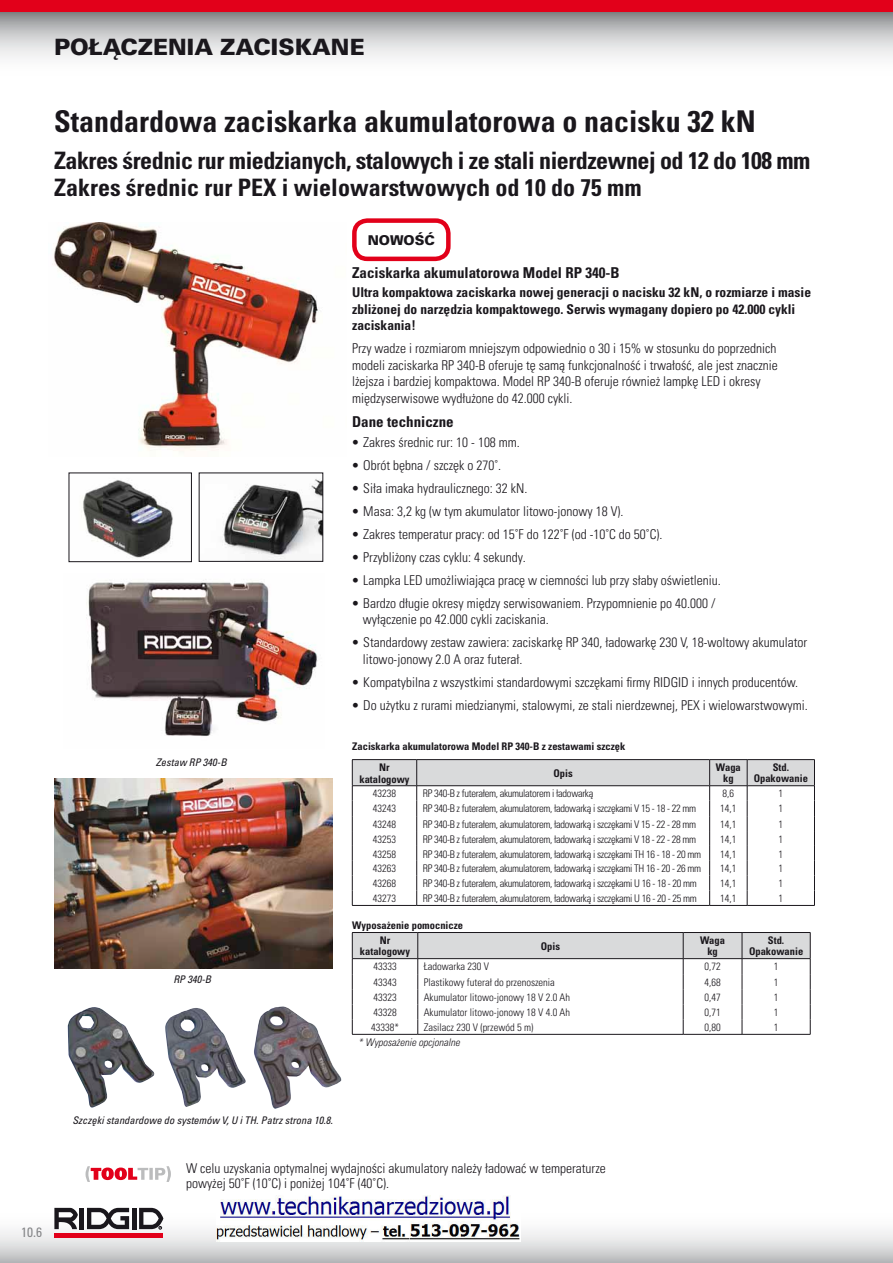
<style>
.page{position:relative;width:893px;height:1263px;background:#fff}
.page>*{position:absolute;margin:0;border:0;box-sizing:border-box;transform-origin:0 0}
.t1{font:30px "Univers LTCYR 67 Bold Cond";color:#1a171c}
.t2{font:24px/27px "Univers LTCYR 67 Bold Cond";letter-spacing:-.02em;color:#1a171c}
.t3{font:900 22.5px "Univers LTCYR 75";color:#1a171c}
.t4{font:15px "Univers LTCYR 67 Bold Cond";color:#1a171c}
.t5{font:13.5px/16.5px "Univers LTCYR 47 Light Cond";color:#1a171c}
.t6{font:13.5px/16.5px "Univers LTCYR 67 Bold Cond";color:#1a171c}
.t7{font:900 13.5px "Univers LTCYR 75";color:#1a171c}
.t8{font:condensed 13.5px "Univers LTCYR 57";color:#868789}
.t9{font:10.5px "Univers LTCYR 47 Light Cond";letter-spacing:-.03em;color:#1a171c}
.t10{font:10.5px/11.2px "Univers LTCYR 67 Bold Cond";color:#1a171c;text-align:center}
.t11{font:10.5px "Univers LTCYR 47 Light Cond";color:#1a171c}
.t12{font:10.5px "Univers LTCYR 57 Condensed Obl";color:#1a171c}
.t13{font:10.5px "Univers LTCYR 47 Light Cond Obl";color:#1a171c}
</style>
<div class="page">
<svg style="left:0;top:1207px;width:893px;height:56px"></svg>
<svg style="left:0;top:12px;width:893px;height:46px;background:#c6c7c8"></svg>
<div style="left:0;top:0;width:893px;height:12px;background:#e2001a"></div>
<hr style="left:54px;top:1233px;width:109px;height:4px;background:#e2001a">
<hr style="left:80px;top:1208px;width:4px;height:21px;background:#1a171c">
<hr style="left:132px;top:1208px;width:4px;height:21px;background:#1a171c">
<svg style="left:54px;top:1208px;width:24px;height:21px"></svg>
<svg style="left:87px;top:1208px;width:42px;height:21px"></svg>
<svg style="left:139px;top:1208px;width:24px;height:21px"></svg>
<img style="left:54px;top:222px;width:264px;height:230px">
<img style="left:54px;top:779px;width:278px;height:189px">
<svg style="left:86px;top:1166px;width:85px;height:16px"></svg>
<img style="left:165px;top:1008px;width:81px;height:99px">
<img style="left:254px;top:1006px;width:87px;height:103px">
<img style="left:68px;top:1007px;width:86px;height:101px">
<img style="left:88px;top:579px;width:230px;height:157px">
<img style="left:222px;top:479px;width:99px;height:81px">
<div style="left:199px;top:472px;width:124px;height:90px;border:1px solid #1a171c"></div>
<img style="left:81px;top:480px;width:92px;height:79px">
<div style="left:69px;top:472px;width:123px;height:90px;border:1px solid #1a171c"></div>
<div style="left:352px;top:218px;width:99px;height:43px;border:4px solid #e2001a;border-radius:13px"></div>
<hr style="left:352px;top:759px;width:65px;height:1px;background:#1a171c">
<hr style="left:417px;top:759px;width:293px;height:1px;background:#1a171c">
<hr style="left:710px;top:759px;width:37px;height:1px;background:#1a171c">
<hr style="left:747px;top:759px;width:68px;height:1px;background:#1a171c">
<hr style="left:352px;top:905px;width:65px;height:1px;background:#1a171c">
<hr style="left:417px;top:905px;width:293px;height:1px;background:#1a171c">
<hr style="left:710px;top:905px;width:37px;height:1px;background:#1a171c">
<svg style="left:352px;top:760px;width:463px;height:145px"></svg>
<hr style="left:747px;top:905px;width:68px;height:1px;background:#1a171c">
<svg style="left:352px;top:932px;width:459px;height:102px"></svg>
<hr style="left:352px;top:1034px;width:66px;height:1px;background:#1a171c">
<hr style="left:418px;top:1034px;width:265px;height:1px;background:#1a171c">
<hr style="left:683px;top:1034px;width:59px;height:1px;background:#1a171c">
<hr style="left:742px;top:1034px;width:68px;height:1px;background:#1a171c">
<img style="left:216px;top:1196px;width:304px;height:45px">
<p class="t3" style="left:54px;top:31px;width:312px">POŁĄCZENIA ZACISKANE</p>
<p class="t1" style="left:54px;top:103px;width:703px">Standardowa zaciskarka akumulatorowa o nacisku 32 kN</p>
<p class="t2" style="left:54px;top:146px;width:758px">Zakres średnic rur miedzianych, stalowych i ze stali nierdzewnej od 12 do 108 mm<br>Zakres średnic rur PEX i wielowarstwowych od 10 do 75 mm</p>
<p class="t7" style="left:368px;top:230px;width:69px">NOWOŚĆ</p>
<p class="t12" style="left:156px;top:756px;width:73px">Zestaw RP 340-B</p>
<p class="t12" style="left:173px;top:973px;width:39px">RP 340-B</p>
<p class="t4" style="left:352px;top:263px;width:269px">Zaciskarka akumulatorowa Model RP 340-B</p>
<p class="t6" style="left:352px;top:284px;width:460px">Ultra kompaktowa zaciskarka nowej generacji o nacisku 32 kN, o rozmiarze i masie zbliżonej do narzędzia kompaktowego. Serwis wymagany dopiero po 42.000 cykli zaciskania!</p>
<p class="t5" style="left:352px;top:339px;width:427px">Przy wadze i rozmiarom mniejszym odpowiednio o 30 i 15% w stosunku do poprzednich modeli zaciskarka RP 340-B oferuje tę samą funkcjonalność i trwałość, ale jest znacznie lżejsza i bardziej kompaktowa. Model RP 340-B oferuje również lampkę LED i okresy międzyserwisowe wydłużone do 42.000 cykli.</p>
<p class="t4" style="left:352px;top:413px;width:103px">Dane techniczne</p>
<p class="t5" style="left:352px;top:433px;width:169px">• Zakres średnic rur: 10 - 108 mm.</p>
<p class="t5" style="left:352px;top:456px;width:151px">• Obrót bębna / szczęk o 270˚.</p>
<p class="t5" style="left:352px;top:479px;width:177px">• Siła imaka hydraulicznego: 32 kN.</p>
<p class="t5" style="left:352px;top:502px;width:273px">• Masa: 3,2 kg (w tym akumulator litowo-jonowy 18 V).</p>
<p class="t5" style="left:352px;top:525px;width:312px">• Zakres temperatur pracy: od 15˚F do 122˚F (od -10˚C do 50˚C).</p>
<p class="t5" style="left:352px;top:548px;width:175px">• Przybliżony czas cyklu: 4 sekundy.</p>
<p class="t5" style="left:352px;top:571px;width:370px">• Lampka LED umożliwiająca pracę w ciemności lub przy słaby oświetleniu.</p>
<p class="t5" style="left:363px;top:594px;width:354px;text-indent:-11px">• Bardzo długie okresy między serwisowaniem. Przypomnienie po 40.000 / wyłączenie po 42.000 cykli zaciskania.</p>
<p class="t5" style="left:363px;top:633px;width:446px;text-indent:-11px">• Standardowy zestaw zawiera: zaciskarkę RP 340, ładowarkę 230 V, 18-woltowy akumulator litowo-jonowy 2.0 A oraz futerał.</p>
<p class="t5" style="left:352px;top:673px;width:448px">• Kompatybilna z wszystkimi standardowymi szczękami firmy RIDGID i innych producentów.</p>
<p class="t5" style="left:352px;top:696px;width:457px">• Do użytku z rurami miedzianymi, stalowymi, ze stali nierdzewnej, PEX i wielowarstwowymi.</p>
<p class="t10" style="left:379px;top:736px;width:248px;line-height:20.9px;text-align:left;text-indent:-27px">Zaciskarka akumulatorowa Model RP 340-B z zestawami szczęk<br>Nr</p>
<p class="t10" style="left:359px;top:773px;width:52px">katalogowy</p>
<p class="t10" style="left:554px;top:767px;width:21px">Opis</p>
<p class="t10" style="left:716px;top:762px;width:26px">Waga kg</p>
<p class="t10" style="left:754px;top:762px;width:56px">Std.<br>Opakowanie</p>
<p class="t9" style="left:373px;top:786px;width:25px">43238</p>
<p class="t9" style="left:423px;top:786px;width:172px">RP 340-B z futerałem, akumulatorem i ładowarką</p>
<p class="t9" style="left:723px;top:786px;width:13px">8,6</p>
<p class="t9" style="left:778px;top:786px;width:6px">1</p>
<p class="t9" style="left:373px;top:801px;width:25px">43243</p>
<p class="t9" style="left:423px;top:801px;width:275px">RP 340-B z futerałem, akumulatorem, ładowarką i szczękami V 15 - 18 - 22 mm</p>
<p class="t9" style="left:720px;top:801px;width:18px">14,1</p>
<p class="t9" style="left:778px;top:801px;width:6px">1</p>
<p class="t9" style="left:373px;top:817px;width:25px">43248</p>
<p class="t9" style="left:423px;top:817px;width:275px">RP 340-B z futerałem, akumulatorem, ładowarką i szczękami V 15 - 22 - 28 mm</p>
<p class="t9" style="left:720px;top:817px;width:18px">14,1</p>
<p class="t9" style="left:778px;top:817px;width:6px">1</p>
<p class="t9" style="left:373px;top:832px;width:25px">43253</p>
<p class="t9" style="left:423px;top:832px;width:275px">RP 340-B z futerałem, akumulatorem, ładowarką i szczękami V 18 - 22 - 28 mm</p>
<p class="t9" style="left:720px;top:832px;width:18px">14,1</p>
<p class="t9" style="left:778px;top:832px;width:6px">1</p>
<p class="t9" style="left:373px;top:847px;width:25px">43258</p>
<p class="t9" style="left:423px;top:847px;width:280px">RP 340-B z futerałem, akumulatorem, ładowarką i szczękami TH 16 - 18 - 20 mm</p>
<p class="t9" style="left:720px;top:847px;width:18px">14,1</p>
<p class="t9" style="left:778px;top:847px;width:6px">1</p>
<p class="t9" style="left:373px;top:861px;width:25px">43263</p>
<p class="t9" style="left:423px;top:861px;width:280px">RP 340-B z futerałem, akumulatorem, ładowarką i szczękami TH 16 - 20 - 26 mm</p>
<p class="t9" style="left:720px;top:861px;width:18px">14,1</p>
<p class="t9" style="left:778px;top:861px;width:6px">1</p>
<p class="t9" style="left:373px;top:876px;width:25px">43268</p>
<p class="t9" style="left:423px;top:876px;width:276px">RP 340-B z futerałem, akumulatorem, ładowarką i szczękami U 16 - 18 - 20 mm</p>
<p class="t9" style="left:720px;top:876px;width:18px">14,1</p>
<p class="t9" style="left:778px;top:876px;width:6px">1</p>
<p class="t9" style="left:373px;top:891px;width:25px">43273</p>
<p class="t9" style="left:423px;top:891px;width:276px">RP 340-B z futerałem, akumulatorem, ładowarką i szczękami U 16 - 20 - 25 mm</p>
<p class="t9" style="left:720px;top:891px;width:18px">14,1</p>
<p class="t9" style="left:778px;top:891px;width:6px">1</p>
<p class="t10" style="left:380px;top:918px;width:85px;line-height:14.9px;text-align:left;text-indent:-27px">Wyposażenie pomocnicze<br>Nr</p>
<p class="t10" style="left:360px;top:946px;width:52px">katalogowy</p>
<p class="t10" style="left:541px;top:940px;width:21px">Opis</p>
<p class="t10" style="left:700px;top:934px;width:26px">Waga kg</p>
<p class="t10" style="left:749px;top:934px;width:56px">Std.<br>Opakowanie</p>
<p class="t9" style="left:373px;top:959px;width:25px">43333</p>
<p class="t11" style="left:424px;top:959px;width:67px">Ładowarka 230 V</p>
<p class="t9" style="left:704px;top:959px;width:18px">0,72</p>
<p class="t9" style="left:774px;top:959px;width:6px">1</p>
<p class="t9" style="left:373px;top:975px;width:25px">43343</p>
<p class="t11" style="left:424px;top:975px;width:133px">Plastikowy futerał do przenoszenia</p>
<p class="t9" style="left:704px;top:975px;width:18px">4,68</p>
<p class="t9" style="left:774px;top:975px;width:6px">1</p>
<p class="t9" style="left:373px;top:990px;width:25px">43323</p>
<p class="t11" style="left:424px;top:990px;width:148px">Akumulator litowo-jonowy 18 V 2.0 Ah</p>
<p class="t9" style="left:704px;top:990px;width:18px">0,47</p>
<p class="t9" style="left:774px;top:990px;width:6px">1</p>
<p class="t9" style="left:373px;top:1005px;width:25px">43328</p>
<p class="t11" style="left:424px;top:1005px;width:148px">Akumulator litowo-jonowy 18 V 4.0 Ah</p>
<p class="t9" style="left:704px;top:1005px;width:18px">0,71</p>
<p class="t9" style="left:774px;top:1005px;width:6px">1</p>
<p class="t9" style="left:371px;top:1020px;width:29px">43338*</p>
<p class="t11" style="left:424px;top:1020px;width:111px">Zasilacz 230 V (przewód 5 m)</p>
<p class="t9" style="left:704px;top:1020px;width:18px">0,80</p>
<p class="t9" style="left:774px;top:1020px;width:6px">1</p>
<p class="t13" style="left:358px;top:1035px;width:103px">* Wyposażenie opcjonalne</p>
<p class="t8" style="left:21px;top:1224px;width:22px">10.6</p>
<p class="t12" style="left:72px;top:1114px;width:262px">Szczęki standardowe do systemów V, U i TH. Patrz strona 10.8.</p>
<p class="t5" style="left:186px;top:1160px;width:421px;line-height:15px">W celu uzyskania optymalnej wydajności akumulatory należy ładować w temperaturze powyżej 50˚F (10˚C) i poniżej 104˚F (40˚C).</p>
</div>
